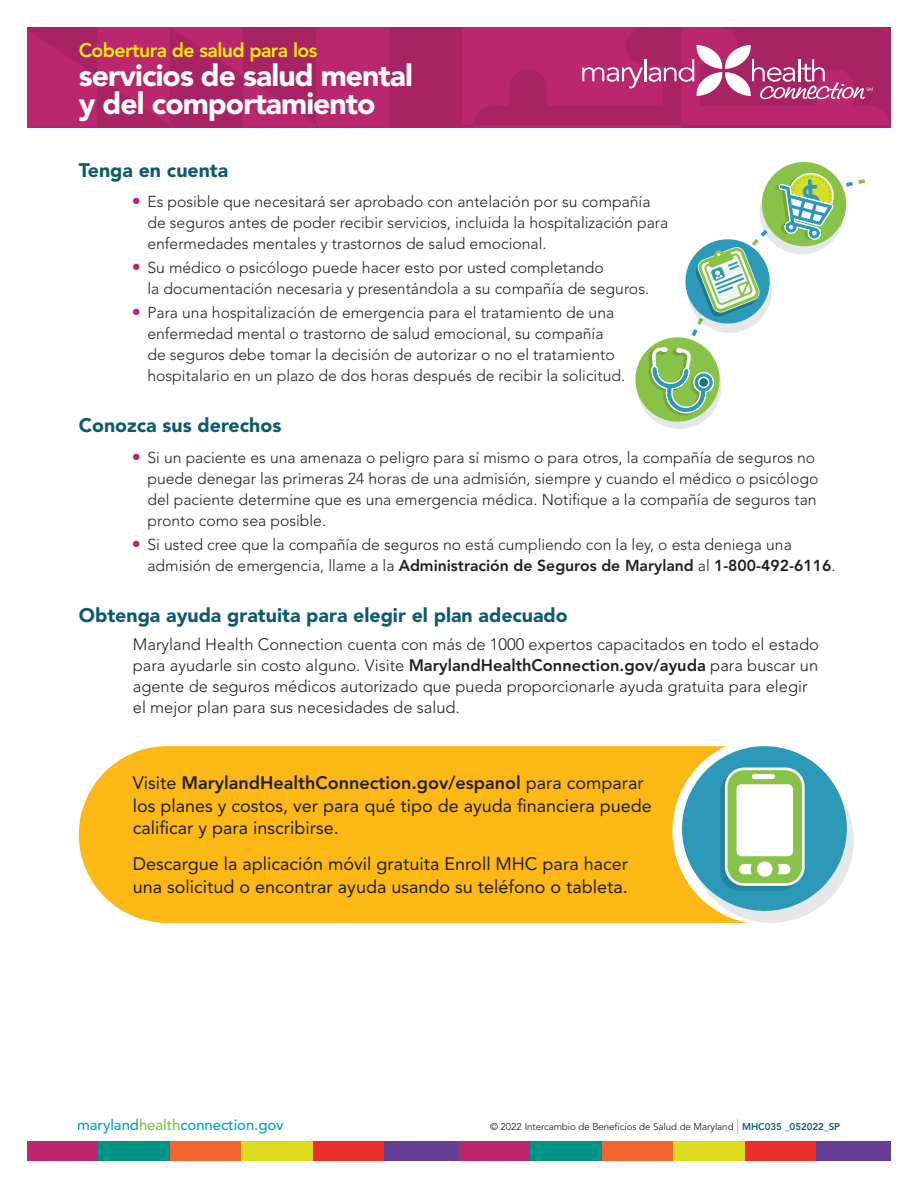
<style>
.page{position:relative;width:918px;height:1188px;background:#fff}
.page>*{position:absolute;margin:0;border:0;box-sizing:border-box;transform-origin:0 0}
.t1{font:900 30px/28.5px "Avenir LT Std";letter-spacing:-.03em;color:#fff}
.t2{font:900 19.5px "Avenir LT Std";color:#0f5b6e}
.t3{font:800 19.5px "Avenir LT Std";letter-spacing:-.03em;color:#fff101}
.t4{font:18px/22.5px "Avenir LT Std";color:#231f20}
.t5{font:300 16.5px/21px "Avenir LT Std";color:#231f20}
.t6{font:300 15.75px/21px "Avenir LT Std";color:#231f20}
.t7{font:500 15px "Avenir LT Std";letter-spacing:-.005em;color:#00a3c7}
.t8{font:9.75px "Avenir LT Std";letter-spacing:-.005em;color:#231f20}
.s1{font-weight:800}
.s2{color:#81c340}
.s3{font-weight:300;font-size:15px;color:#89c248}
.s4{font-weight:800;color:#0f5b6e}
</style>
<div class="page">
<div style="left:79px;top:746px;width:761px;height:177px;background:#fcb814;border-radius:88px"></div>
<div style="left:672px;top:738px;width:186px;height:186px;border:16px solid #fff;border-radius:50%"></div>
<div style="left:27px;top:27px;width:435px;height:101px;background:#a82363"></div>
<svg style="left:27px;top:27px;width:362px;height:100px"></svg>
<svg style="left:462px;top:27px;width:429px;height:101px;background:#b73373"></svg>
<div style="left:27px;top:1142px;width:74px;height:19px;background:#bb276e"></div>
<div style="left:459px;top:1142px;width:74px;height:19px;background:#bb276e"></div>
<div style="left:99px;top:1142px;width:74px;height:19px;background:#009388"></div>
<div style="left:531px;top:1142px;width:74px;height:19px;background:#009388"></div>
<div style="left:170px;top:1142px;width:74px;height:19px;background:#f26531"></div>
<div style="left:602px;top:1142px;width:74px;height:19px;background:#f26531"></div>
<div style="left:242px;top:1142px;width:74px;height:19px;background:#dfdc20"></div>
<div style="left:674px;top:1142px;width:74px;height:19px;background:#dfdc20"></div>
<div style="left:313px;top:1142px;width:74px;height:19px;background:#e92e2c"></div>
<div style="left:745px;top:1142px;width:74px;height:19px;background:#e92e2c"></div>
<div style="left:385px;top:1142px;width:74px;height:19px;background:#653e95"></div>
<div style="left:817px;top:1142px;width:74px;height:19px;background:#653e95"></div>
<svg style="left:635px;top:162px;width:230px;height:267px"></svg>
<svg style="left:682px;top:746px;width:172px;height:177px"></svg>
<div style="left:736px;top:784px;width:57px;height:72px;background:#fff;border-radius:5px"></div>
<p class="t3" style="left:79px;top:39px;width:240px">Cobertura de salud para los</p>
<h1 class="t1" style="left:79px;top:61px;width:335px">servicios de salud mental y del comportamiento</h1>
<p class="t2" style="left:79px;top:158px;width:151px">Tenga en cuenta</p>
<p class="t6" style="left:147px;top:192px;width:522px;text-indent:-15px"><sup>●</sup> Es posible que necesitará ser aprobado con antelación por su compañía de seguros antes de poder recibir servicios, incluida la hospitalización para enfermedades mentales y trastornos de salud emocional.</p>
<p class="t6" style="left:147px;top:258px;width:503px;text-indent:-15px"><sup>●</sup> Su médico o psicólogo puede hacer esto por usted completando<br>la documentación necesaria y presentándola a su compañía de seguros.</p>
<p class="t6" style="left:147px;top:303px;width:479px;text-indent:-15px"><sup>●</sup> Para una hospitalización de emergencia para el tratamiento de una enfermedad mental o trastorno de salud emocional, su compañía de seguros debe tomar la decisión de autorizar o no el tratamiento hospitalario en un plazo de dos horas después de recibir la solicitud.</p>
<p class="t2" style="left:79px;top:414px;width:204px">Conozca sus derechos</p>
<p class="t6" style="left:147px;top:447px;width:672px;text-indent:-15px"><sup>●</sup> Si un paciente es una amenaza o peligro para sí mismo o para otros, la compañía de seguros no puede denegar las primeras 24 horas de una admisión, siempre y cuando el médico o psicólogo del paciente determine que es una emergencia médica. Notifique a la compañía de seguros tan pronto como sea posible.</p>
<p class="t6" style="left:147px;top:534px;width:690px;text-indent:-15px"><sup>●</sup> Si usted cree que la compañía de seguros no está cumpliendo con la ley, o esta deniega una admisión de emergencia, llame a la <span class="s1">Administración de Seguros de Maryland</span> al <span class="s1">1-800-492-6116</span>.</p>
<p class="t2" style="left:79px;top:604px;width:490px">Obtenga ayuda gratuita para elegir el plan adecuado</p>
<p class="t5" style="left:133px;top:634px;width:688px">Maryland Health Connection cuenta con más de 1000 expertos capacitados en todo el estado para ayudarle sin costo alguno. Visite <span class="s1">MarylandHealthConnection.gov/ayuda</span> para buscar un agente de seguros médicos autorizado que pueda proporcionarle ayuda gratuita para elegir el mejor plan para sus necesidades de salud.</p>
<p class="t4" style="left:133px;top:772px;width:520px">Visite <span class="s1">MarylandHealthConnection.gov/espanol</span> para comparar los planes y costos, ver para qué tipo de ayuda financiera puede calificar y para inscribirse.</p>
<p class="t4" style="left:133px;top:853px;width:497px">Descargue la aplicación móvil gratuita Enroll MHC para hacer una solicitud o encontrar ayuda usando su teléfono o tableta.</p>
<p class="t7" style="left:77px;top:1116px;width:208px">maryland<span class="s2">health</span>connection.gov</p>
<p class="t8" style="left:490px;top:1121px;width:352px">© 2022 Intercambio de Beneficios de Salud de Maryland <span class="s3">|</span> <span class="s4">MHC035 _052022_SP</span></p>
</div>
